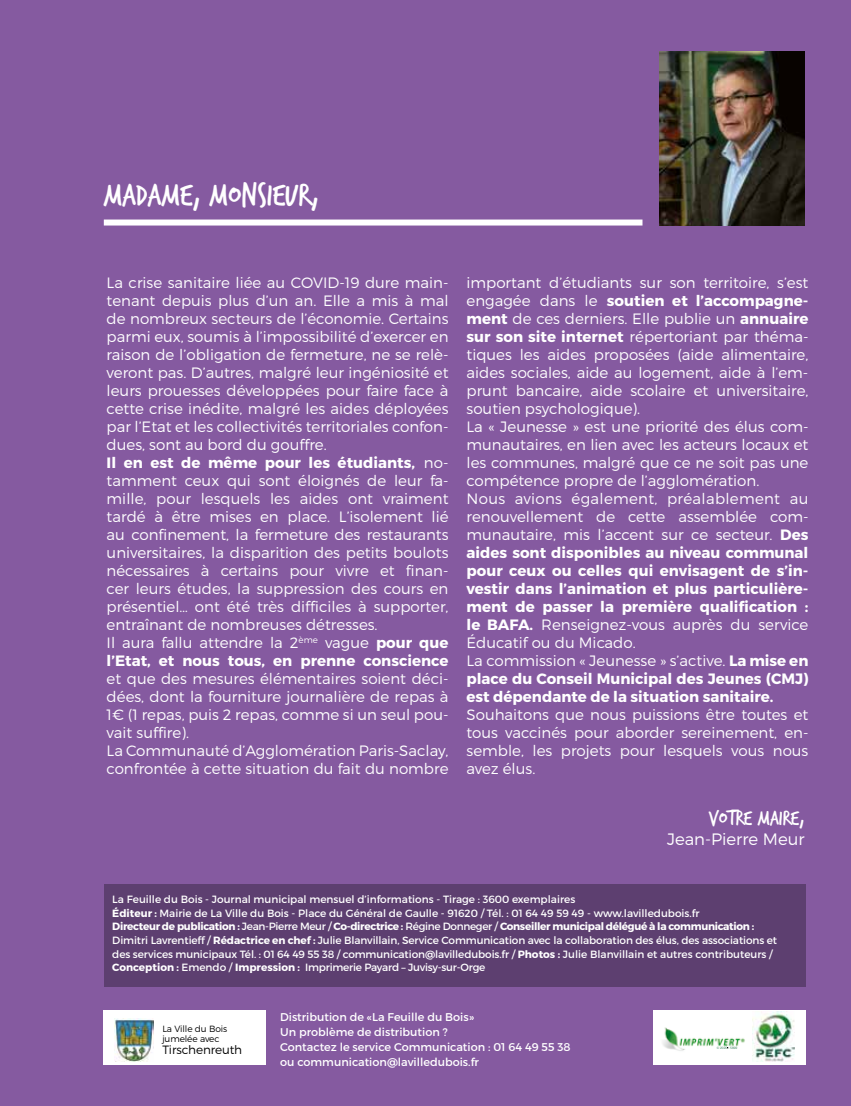
<style>
.page{position:relative;width:851px;height:1106px;background:#fff}
.page>*{position:absolute;margin:0;border:0;box-sizing:border-box;transform-origin:0 0}
.t1{font:34.2px "Trash Hand";color:#fff}
.t2{font:22.5px "Trash Hand";color:#fff}
.t3{font:300 16.5px "Montserrat";color:#fff}
.t4{font:300 15px/18px "Montserrat";color:#fff}
.t5{font:300 12px "Montserrat";letter-spacing:-.01em;color:#000}
.t6{font:11.25px/15px "Montserrat";color:#fff}
.t7{font:10.5px/13.5px "Montserrat";letter-spacing:-.01em;color:#fff}
.t8{font:300 9px/10.4px "Montserrat";letter-spacing:-.01em;color:#000}
.t9{font:3.3px "Helvetica";color:#488b69}
.s1{font-weight:700}
</style>
<div class="page">
<div style="left:0;top:0;width:850px;height:1106px;background:#855aa0"></div>
<div style="left:104px;top:884px;width:701px;height:102px;background:#5d3f70"></div>
<div style="left:104px;top:1010px;width:162px;height:54px;background:#fff"></div>
<img style="left:114px;top:1018px;width:40px;height:43px">
<div style="left:653px;top:1010px;width:152px;height:54px;background:#fff"></div>
<img style="left:752px;top:1011px;width:42px;height:50px">
<div style="left:104px;top:219px;width:538px;height:6px;background:#fff"></div>
<img style="left:659px;top:51px;width:145px;height:174px">
<img style="left:662px;top:1027px;width:83px;height:24px">
<h1 class="t1" style="left:104px;top:178px;width:217px">MADAME, MONSIEUR,</h1>
<p class="t4" style="left:107px;top:273px;width:343px">La crise sanitaire liée au COVID-19 dure main&shy;tenant depuis plus d’un an. Elle a mis à mal de nombreux secteurs de l’économie. Certains parmi eux, soumis à l’impossibilité d’exercer en raison de l’obligation de fermeture, ne se relè&shy;veront pas. D’autres, malgré leur ingéniosité et leurs prouesses développées pour faire face à cette crise inédite, malgré les aides déployées par l’Etat et les collectivités territoriales confon&shy;dues, sont au bord du gouffre.<br><span class="s1">Il en est de même pour les étudiants,</span> no&shy;tamment ceux qui sont éloignés de leur fa&shy;mille, pour lesquels les aides ont vraiment tardé à être mises en place. L’isolement lié au confinement, la fermeture des restaurants universitaires, la disparition des petits boulots nécessaires à certains pour vivre et finan&shy;cer leurs études, la suppression des cours en présentiel… ont été très difficiles à supporter, entraînant de nombreuses détresses.<br>Il aura fallu attendre la 2<sup>ème</sup> vague <span class="s1">pour que l’Etat, et nous tous, en prenne conscience</span></p>
<p class="t4" style="left:107px;top:669px;width:343px">et que des mesures élémentaires soient déci&shy;dées, dont la fourniture journalière de repas à 1€ (1 repas, puis 2 repas, comme si un seul pou&shy;vait suffire).<br>La Communauté d’Agglomération Paris-Saclay, confrontée à cette situation du fait du nombre</p>
<p class="t4" style="left:466px;top:273px;width:343px">important d’étudiants sur son territoire, s’est engagée dans le <span class="s1">soutien et l’accompagne&shy;ment</span> de ces derniers. Elle publie un <span class="s1">annuaire sur son site internet</span> répertoriant par théma&shy;tiques les aides proposées (aide alimentaire, aides sociales, aide au logement, aide à l’em&shy;prunt bancaire, aide scolaire et universitaire, soutien psychologique).<br>La « Jeunesse » est une priorité des élus com&shy;munautaires, en lien avec les acteurs locaux et les communes, malgré que ce ne soit pas une compétence propre de l’agglomération.<br>Nous avions également, préalablement au renouvellement de cette assemblée com&shy;munautaire, mis l’accent sur ce secteur. <span class="s1">Des aides sont disponibles au niveau communal pour ceux ou celles qui envisagent de s’in&shy;vestir dans l’animation et plus particulière&shy;ment de passer la première qualification : le BAFA.</span> Renseignez-vous auprès du service Éducatif ou du Micado.<br>La commission « Jeunesse » s’active. <span class="s1">La mise en place du Conseil Municipal des Jeunes (CMJ) est dépendante de la situation sanitaire.</span></p>
<p class="t4" style="left:466px;top:705px;width:343px;text-align:justify">Souhaitons que nous puissions être toutes et tous vaccinés pour aborder sereinement, en&shy;semble, les projets pour lesquels vous nous avez élus.</p>
<h2 class="t2" style="left:708px;top:807px;width:97px">VOTRE MAIRE,</h2>
<p class="t3" style="left:667px;top:829px;width:139px">Jean-Pierre Meur</p>
<p class="t7" style="left:112px;top:893px;width:666px">La Feuille du Bois - Journal municipal mensuel d’informations - Tirage : 3600 exemplaires<br><span class="s1">Éditeur :</span> Mairie de La Ville du Bois - Place du Général de Gaulle - 91620 / Tél. : 01 64 49 59 49 - www.lavilledubois.fr<br><span class="s1">Directeur de publication :</span> Jean-Pierre Meur / <span class="s1">Co-directrice :</span> Régine Donneger / <span class="s1">Conseiller municipal délégué à la communication :<br></span>Dimitri Lavrentieff / <span class="s1">Rédactrice en chef :</span> Julie Blanvillain, Service Communication avec la collaboration des élus, des associations et des services municipaux Tél. : 01 64 49 55 38 / communication@lavilledubois.fr / <span class="s1">Photos :</span> Julie Blanvillain et autres contributeurs / <span class="s1">Conception :</span> Emendo / <span class="s1">Impression :</span> Imprimerie Payard – Juvisy-sur-Orge</p>
<p class="t6" style="left:280px;top:1009px;width:292px">Distribution de «La Feuille du Bois»<br>Un problème de distribution ?<br>Contactez le service Communication : 01 64 49 55 38 ou communication@lavilledubois.fr</p>
<p class="t8" style="left:162px;top:1023px;width:66px">La Ville du Bois jumelée avec</p>
<p class="t5" style="left:162px;top:1042px;width:81px">Tirschenreuth</p>
<p class="t9" style="left:716px;top:1045px;width:22px">© 2020 - 5899</p>
</div>
